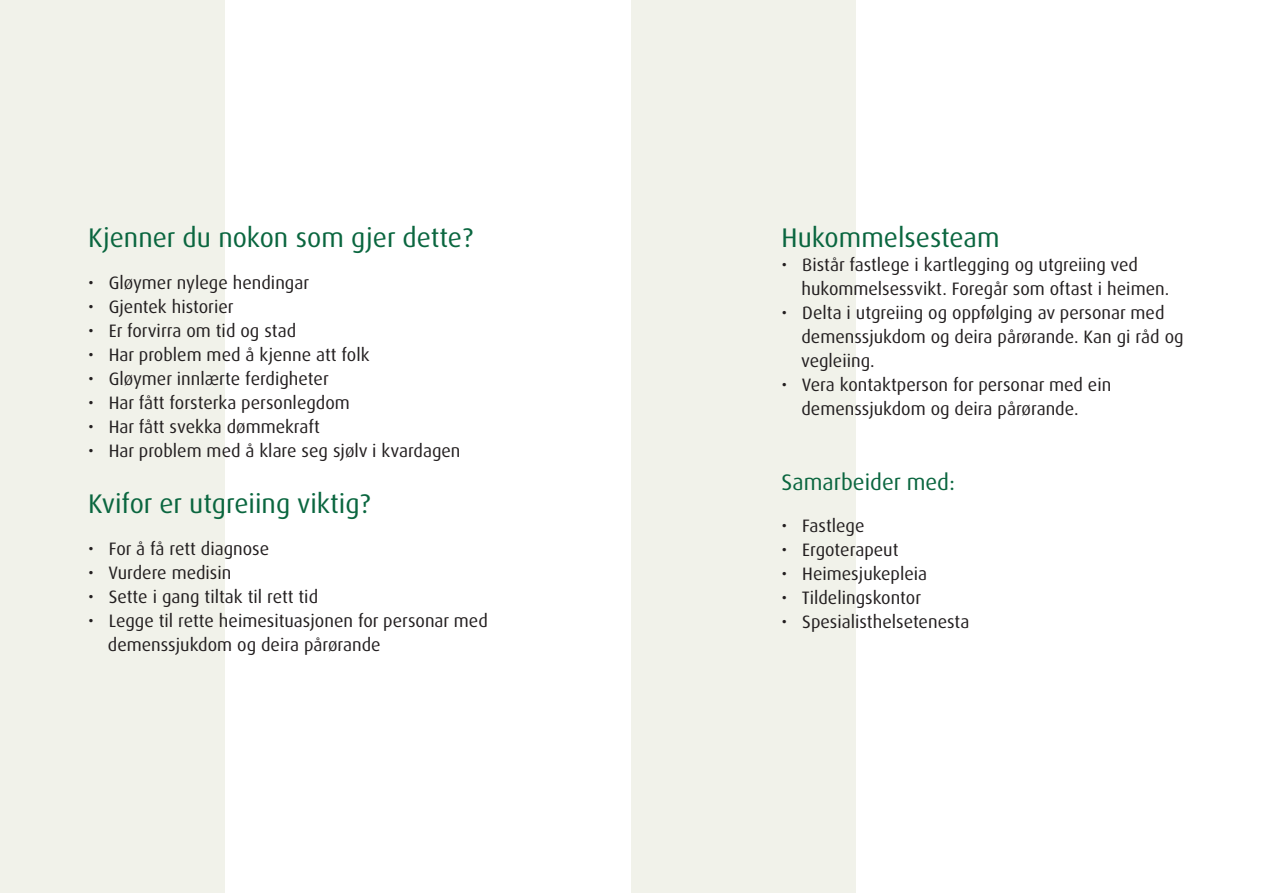
<style>
.page{position:relative;width:1263px;height:893px;background:#fff}
.page>*{position:absolute;margin:0;border:0;box-sizing:border-box;transform-origin:0 0}
.t1{font:27px "Dax Pro";color:#0a663f}
.t2{font:22.5px "Dax Pro";color:#0a663f}
.t3{font:18px "Dax Pro";color:#231f20}
</style>
<div class="page">
<div style="left:0;top:0;width:225px;height:893px;background:#f1f2ea"></div>
<div style="left:631px;top:0;width:225px;height:893px;background:#f1f2ea"></div>
<p class="t1" style="left:88px;top:220px;width:386px">Kjenner du nokon som gjer dette?</p>
<p class="t3" style="left:88px;top:271px;width:223px">• Gløymer nylege hendingar</p>
<p class="t3" style="left:88px;top:295px;width:147px">• Gjentek historier</p>
<p class="t3" style="left:88px;top:319px;width:210px">• Er forvirra om tid og stad</p>
<p class="t3" style="left:88px;top:343px;width:283px">• Har problem med å kjenne att folk</p>
<p class="t3" style="left:88px;top:367px;width:242px">• Gløymer innlærte ferdigheter</p>
<p class="t3" style="left:88px;top:391px;width:263px">• Har fått forsterka personlegdom</p>
<p class="t3" style="left:88px;top:415px;width:233px">• Har fått svekka dømmekraft</p>
<p class="t3" style="left:88px;top:439px;width:374px">• Har problem med å klare seg sjølv i kvardagen</p>
<p class="t1" style="left:88px;top:487px;width:284px">Kvifor er utgreiing viktig?</p>
<p class="t3" style="left:88px;top:538px;width:183px">• For å få rett diagnose</p>
<p class="t3" style="left:88px;top:562px;width:145px">• Vurdere medisin</p>
<p class="t3" style="left:88px;top:586px;width:232px">• Sette i gang tiltak til rett tid</p>
<p class="t3" style="left:88px;top:610px;width:401px">• Legge til rette heimesituasjonen for personar med</p>
<p class="t3" style="left:108px;top:634px;width:274px">demenssjukdom og deira pårørande</p>
<p class="t1" style="left:781px;top:220px;width:219px">Hukommelsesteam</p>
<p class="t3" style="left:781px;top:253px;width:358px">• Bistår fastlege i kartlegging og utgreiing ved</p>
<p class="t3" style="left:801px;top:277px;width:369px">hukommelsessvikt. Foregår som oftast i heimen.</p>
<p class="t3" style="left:781px;top:301px;width:384px">• Delta i utgreiing og oppfølging av personar med</p>
<p class="t3" style="left:801px;top:325px;width:384px">demenssjukdom og deira pårørande. Kan gi råd og</p>
<p class="t3" style="left:801px;top:349px;width:75px">vegleiing.</p>
<p class="t3" style="left:781px;top:373px;width:331px">• Vera kontaktperson for personar med ein</p>
<p class="t3" style="left:801px;top:397px;width:279px">demenssjukdom og deira pårørande.</p>
<p class="t2" style="left:781px;top:467px;width:175px">Samarbeider med:</p>
<p class="t3" style="left:781px;top:514px;width:84px">• Fastlege</p>
<p class="t3" style="left:781px;top:538px;width:118px">• Ergoterapeut</p>
<p class="t3" style="left:781px;top:562px;width:147px">• Heimesjukepleia</p>
<p class="t3" style="left:781px;top:586px;width:141px">• Tildelingskontor</p>
<p class="t3" style="left:781px;top:610px;width:189px">• Spesialisthelsetenesta</p>
</div>
